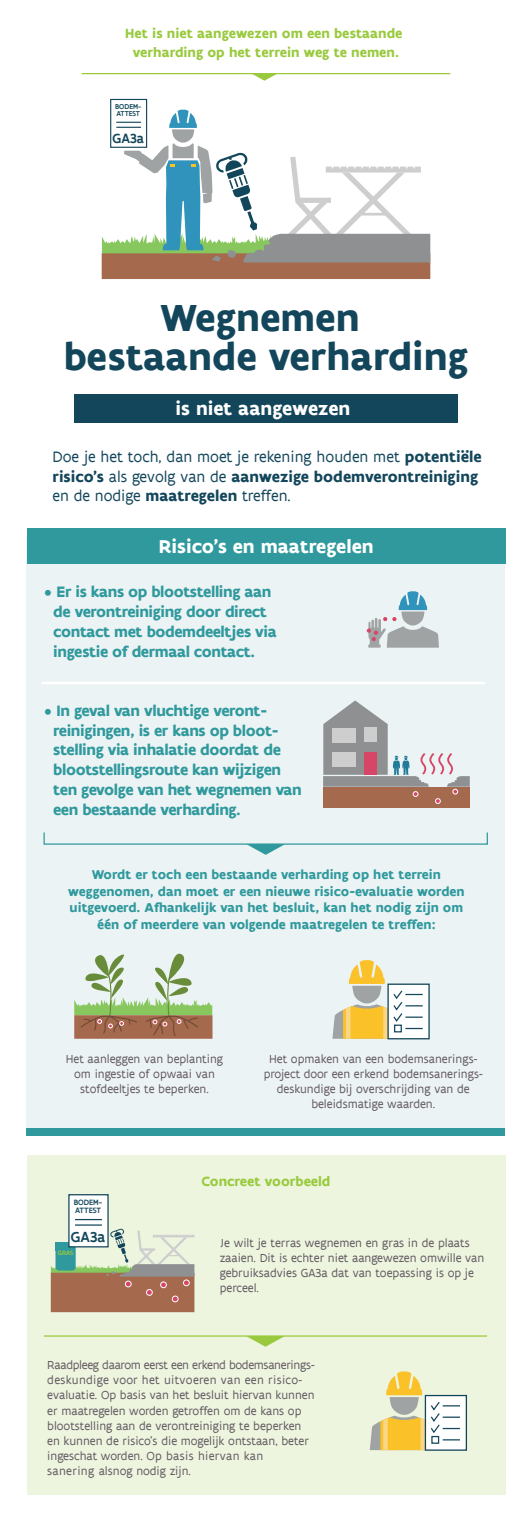
<style>
.page{position:relative;width:532px;height:1521px;background:#fff}
.page>*{position:absolute;margin:0;border:0;box-sizing:border-box;transform-origin:0 0}
.t1{font:700 40.5px/39px "Flanders Art Sans";color:#13465b;text-align:center}
.t2{font:700 20px "Flanders Art Sans";color:#fff}
.t3{font:700 16.25px/19.8px "Flanders Art Sans";letter-spacing:-.025em;color:#2f999d}
.t4{font:16.25px/19.5px "Flanders Art Sans";color:#13465b}
.t5{font:500 15.5px "Flanders Art Sans";color:#13465b}
.t6{font:700 14.38px/19px "Flanders Art Sans";color:#99ca3e;text-align:center}
.t7{font:500 14.25px "Flanders Art Sans";color:#13465b}
.t8{font:700 13.75px/16.5px "Flanders Art Sans";color:#2f999d;text-align:center}
.t9{font:12.5px/15px "Flanders Art Sans";color:#625961}
.t10{font:500 8.25px/7.8px "Flanders Art Sans";color:#13465b}
.t11{font:500 7.62px/7.1px "Flanders Art Sans";color:#13465b}
.t12{font:500 6.88px "Flanders Art Sans";color:#99ca3e}
.s1{font-weight:700}
</style>
<div class="page">
<div style="left:26px;top:535px;width:479px;height:597px;background:#ecf3f4"></div>
<div style="left:27px;top:1155px;width:478px;height:339px;background:#edf5df"></div>
<hr style="left:82px;top:73px;width:368px;height:1px;background:#99ca3e">
<svg style="left:251px;top:74px;width:26px;height:7px"></svg>
<div style="left:27px;top:528px;width:478px;height:36px;background:#2f999d"></div>
<hr style="left:41px;top:682px;width:443px;height:2px;background:#fff">
<div style="left:26px;top:1128px;width:479px;height:7px;background:#2f999d"></div>
<svg style="left:246px;top:844px;width:39px;height:10px"></svg>
<hr style="left:44px;top:1335px;width:443px;height:1px;background:#99ca3e">
<svg style="left:246px;top:1335px;width:39px;height:11px"></svg>
<div style="left:387px;top:983px;width:42px;height:56px;background:#fff;border:1px solid #13465b"></div>
<svg style="left:332px;top:960px;width:90px;height:78px"></svg>
<div style="left:394px;top:1024px;width:8px;height:8px;border:1px solid #13465b"></div>
<div style="left:424px;top:1394px;width:43px;height:56px;background:#fff;border:1px solid #13465b"></div>
<svg style="left:370px;top:1371px;width:90px;height:78px"></svg>
<div style="left:431px;top:1435px;width:8px;height:8px;border:1px solid #13465b"></div>
<div style="left:110px;top:99px;width:37px;height:49px;border:1px solid #13465b"></div>
<div style="left:74px;top:395px;width:383px;height:28px;background:#13465b"></div>
<div style="left:68px;top:1194px;width:41px;height:53px;background:#fff;border:1px solid #13465b"></div>
<hr style="left:75px;top:1218px;width:27px;height:2px;background:#13465b">
<svg style="left:366px;top:591px;width:73px;height:56px"></svg>
<svg style="left:102px;top:109px;width:328px;height:170px"></svg>
<svg style="left:51px;top:1224px;width:143px;height:88px"></svg>
<svg style="left:74px;top:953px;width:138px;height:85px"></svg>
<div style="left:323px;top:786px;width:146px;height:21px;background:#a5694e"></div>
<svg style="left:323px;top:700px;width:146px;height:103px"></svg>
<p class="t6" style="left:125px;top:24px;width:278px">Het is niet aangewezen om een bestaande verharding op het terrein weg te nemen.</p>
<p class="t11" style="left:115px;top:103px;width:28px">BODEM-<br>ATTEST</p>
<p class="t7" style="left:112px;top:129px;width:33px">GA3a</p>
<h1 class="t1" style="left:64px;top:299px;width:405px">Wegnemen<br>bestaande verharding</h1>
<h2 class="t2" style="left:175px;top:396px;width:176px">is niet aangewezen</h2>
<h3 class="t4" style="left:52px;top:447px;width:430px">Doe je het toch, dan moet je rekening houden met <span class="s1">potentiële risico’s</span> als gevolg van de <span class="s1">aanwezige bodemverontreiniging </span>en de nodige <span class="s1">maatregelen</span> treffen.</h3>
<h2 class="t2" style="left:159px;top:534px;width:216px">Risico’s en maatregelen</h2>
<h3 class="t3" style="left:53px;top:582px;width:225px;text-indent:-9px">• Er is kans op blootstelling aan de verontreiniging door direct contact met bodemdeeltjes via ingestie of dermaal contact.</h3>
<h3 class="t3" style="left:53px;top:700px;width:250px;text-indent:-9px">• In geval van vluchtige veront&shy;reinigingen, is er kans op bloot&shy;stelling via inhalatie doordat de blootstellingsroute kan wijzigen ten gevolge van het wegnemen van een bestaande verharding.</h3>
<p class="t8" style="left:68px;top:866px;width:398px">Wordt er toch een bestaande verharding op het terrein weggenomen, dan moet er een nieuwe risico-evaluatie worden uitgevoerd. Afhankelijk van het besluit, kan het nodig zijn om één of meerdere van volgende maatregelen te treffen:</p>
<p class="t9" style="left:66px;top:1051px;width:159px;text-align:center">Het aanleggen van beplanting om ingestie of opwaai van stofdeeltjes te beperken.</p>
<p class="t9" style="left:263px;top:1051px;width:220px;text-align:center">Het opmaken van een bodemsanerings&shy;project door een erkend bodemsanerings&shy;deskundige bij overschrijding van de beleidsmatige waarden.</p>
<p class="t10" style="left:74px;top:1198px;width:30px">BODEM-<br>ATTEST</p>
<p class="t5" style="left:71px;top:1227px;width:36px">GA3a</p>
<p class="t12" style="left:58px;top:1248px;width:17px">GRAS</p>
<p class="t6" style="left:201px;top:1171px;width:130px">Concreet voorbeeld</p>
<p class="t9" style="left:220px;top:1235px;width:266px">Je wilt je terras wegnemen en gras in de plaats zaaien. Dit is echter niet aangewezen omwille van gebruiksadvies GA3a dat van toepassing is op je perceel.</p>
<p class="t9" style="left:47px;top:1357px;width:269px">Raadpleeg daarom eerst een erkend bodemsanerings&shy;deskundige voor het uitvoeren van een risico&shy;evaluatie. Op basis van het besluit hiervan kunnen er maatregelen worden getroffen om de kans op blootstelling aan de verontreiniging te beperken en kunnen de risico’s die mogelijk ontstaan, beter ingeschat worden. Op basis hiervan kan<br>sanering alsnog nodig zijn.</p>
</div>
